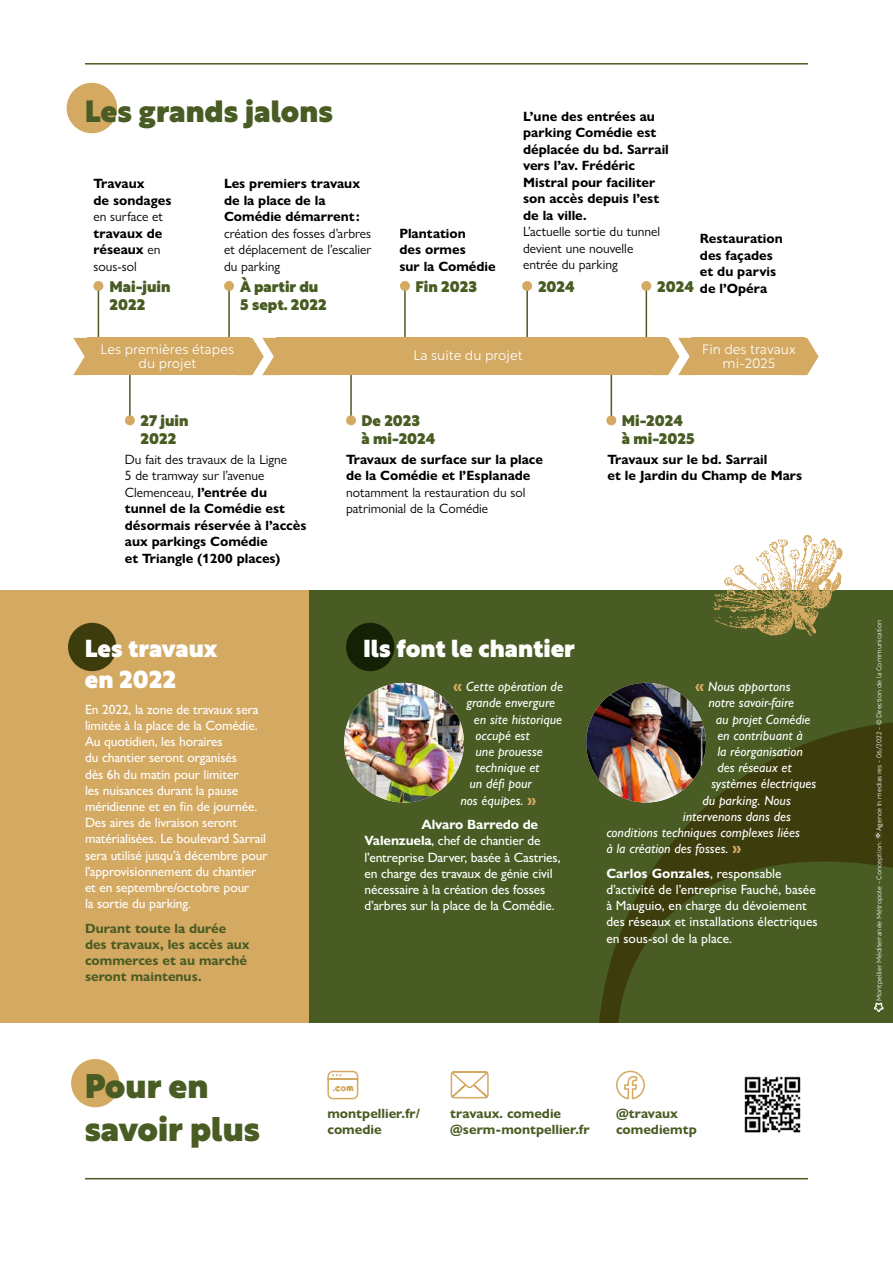
<style>
.page{position:relative;width:893px;height:1263px;background:#fff}
.page>*{position:absolute;margin:0;border:0;box-sizing:border-box;transform-origin:0 0}
.t1{font:900 33.45px/42.5px "Rustica";color:#495c23}
.t2{font:900 30px "Rustica";color:#495c23}
.t3{font:900 24px/30.6px "Rustica";color:#fff}
.t4{font:900 15px/18px "Rustica";color:#495c23}
.t5{font:500 13.5px/16.2px "Gill Sans Nova";letter-spacing:-.01em;color:#fff}
.t6{font:700 13.5px/16.5px "Gill Sans Nova";color:#000}
.t7{font:italic 500 13.5px "Gill Sans Nova";color:#fff}
.t8{font:13.5px/16.5px "Gill Sans Nova";color:#000}
.t9{font:700 13.5px/16.2px "Gill Sans Nova";color:#495c23}
.t10{font:300 13.5px/13.5px "Rustica";color:#fff;text-align:center}
.t11{font:300 6.75px "Rustica";color:#fff}
.s1{font-weight:400}
.s2{font-weight:800;font-style:normal;color:#d4a962}
.s3{font-weight:700}
</style>
<div class="page">
<div style="left:0;top:590px;width:309px;height:432px;background:#d4a962"></div>
<div style="left:309px;top:590px;width:584px;height:433px;background:#495c23"></div>
<svg style="left:597px;top:721px;width:296px;height:302px"></svg>
<hr style="left:85px;top:1178px;width:723px;height:1px;background:#495c23">
<hr style="left:129px;top:362px;width:2px;height:59px;background:#495c23">
<hr style="left:350px;top:362px;width:2px;height:59px;background:#495c23">
<hr style="left:611px;top:362px;width:1px;height:59px;background:#495c23">
<div style="left:125px;top:415px;width:10px;height:10px;background:#d4a962;border-radius:50%"></div>
<div style="left:346px;top:415px;width:10px;height:10px;background:#d4a962;border-radius:50%"></div>
<div style="left:606px;top:415px;width:10px;height:10px;background:#d4a962;border-radius:50%"></div>
<hr style="left:228px;top:285px;width:2px;height:59px;background:#495c23">
<hr style="left:98px;top:285px;width:1px;height:59px;background:#495c23">
<hr style="left:404px;top:285px;width:2px;height:59px;background:#495c23">
<hr style="left:526px;top:285px;width:2px;height:59px;background:#495c23">
<hr style="left:646px;top:285px;width:1px;height:59px;background:#495c23">
<div style="left:224px;top:281px;width:10px;height:10px;background:#d4a962;border-radius:50%"></div>
<div style="left:93px;top:281px;width:10px;height:10px;background:#d4a962;border-radius:50%"></div>
<div style="left:400px;top:281px;width:10px;height:10px;background:#d4a962;border-radius:50%"></div>
<div style="left:522px;top:281px;width:10px;height:10px;background:#d4a962;border-radius:50%"></div>
<div style="left:641px;top:281px;width:10px;height:10px;background:#d4a962;border-radius:50%"></div>
<div style="left:67px;top:83px;width:50px;height:50px;background:#d4a962;border-radius:50%"></div>
<svg style="left:73px;top:338px;width:14px;height:37px"></svg>
<svg style="left:250px;top:338px;width:26px;height:37px"></svg>
<svg style="left:666px;top:338px;width:26px;height:37px"></svg>
<svg style="left:805px;top:338px;width:14px;height:37px"></svg>
<div style="left:87px;top:338px;width:163px;height:37px;background:#d4a962"></div>
<div style="left:692px;top:338px;width:113px;height:37px;background:#d4a962"></div>
<div style="left:276px;top:338px;width:390px;height:37px;background:#d4a962"></div>
<img style="left:712px;top:535px;width:131px;height:102px">
<div style="left:68px;top:623px;width:48px;height:48px;background:#3c3c0d;border-radius:50%"></div>
<svg style="left:874px;top:1003px;width:10px;height:9px"></svg>
<svg style="left:874px;top:832px;width:7px;height:7px"></svg>
<img style="left:586px;top:683px;width:120px;height:119px;border-radius:60px">
<img style="left:344px;top:683px;width:120px;height:119px;border-radius:60px">
<div style="left:71px;top:1059px;width:48px;height:48px;background:#d4a962;border-radius:50%"></div>
<svg style="left:327px;top:1070px;width:32px;height:30px"></svg>
<svg style="left:450px;top:1071px;width:39px;height:28px"></svg>
<svg style="left:616px;top:1070px;width:29px;height:30px"></svg>
<hr style="left:85px;top:63px;width:723px;height:2px;background:#495c23">
<div style="left:346px;top:623px;width:48px;height:48px;background:#142104;border-radius:50%"></div>
<img style="left:744px;top:1076px;width:57px;height:57px">
<h2 class="t2" style="left:85px;top:85px;width:250px">Les grands jalons</h2>
<p class="t6" style="left:523px;top:108px;width:147px">L’une des entrées au parking Comédie est déplacée du bd. Sarrail vers l’av. Frédéric<br>Mistral pour faciliter son accès depuis l’est de la ville.</p>
<p class="t8" style="left:523px;top:223px;width:139px">L’actuelle sortie du tunnel devient une nouvelle entrée du parking</p>
<p class="t6" style="left:700px;top:230px;width:84px">Restauration des façades et du parvis</p>
<p class="t6" style="left:224px;top:175px;width:138px">Les premiers travaux de la place de la<br>Comédie démarrent :</p>
<p class="t8" style="left:224px;top:225px;width:149px;text-align:justify">création des fosses d’arbres et déplacement de l’escalier du parking</p>
<p class="t6" style="left:399px;top:225px;width:98px">Plantation<br>des ormes<br>sur la Comédie</p>
<p class="t6" style="left:94px;top:176px;width:79px">Travaux<br>de sondages</p>
<p class="t8" style="left:94px;top:208px;width:71px">en surface et</p>
<p class="t6" style="left:94px;top:225px;width:70px">travaux de réseaux <span class="s1">en sous-sol</span></p>
<p class="t4" style="left:240px;top:276px;width:88px">À partir du<br>5 sept. 2022</p>
<p class="t4" style="left:416px;top:276px;width:63px">Fin 2023</p>
<p class="t4" style="left:538px;top:276px;width:38px">2024</p>
<p class="t4" style="left:657px;top:276px;width:38px">2024</p>
<p class="t10" style="left:413px;top:347px;width:111px">La suite du projet</p>
<p class="t4" style="left:110px;top:276px;width:62px">Mai-juin</p>
<p class="t6" style="left:700px;top:280px;width:69px">de l’Opéra</p>
<p class="t4" style="left:110px;top:294px;width:37px">2022</p>
<p class="t10" style="left:101px;top:341px;width:135px">Les premières étapes du projet</p>
<p class="t10" style="left:702px;top:341px;width:95px">Fin des travaux mi-2025</p>
<p class="t4" style="left:140px;top:410px;width:50px">27 juin<br>2022</p>
<p class="t4" style="left:362px;top:410px;width:75px">De 2023<br>à mi-2024</p>
<p class="t4" style="left:622px;top:410px;width:74px">Mi-2024 à mi-2025</p>
<p class="t6" style="left:125px;top:451px;width:183px"><span class="s1">Du fait des travaux de la Ligne<br>5 de tramway sur l’avenue<br>Clemenceau,</span> l’entrée du tunnel de la Comédie est désormais réservée à l’accès aux parkings Comédie<br>et Triangle (1200 places)</p>
<p class="t6" style="left:346px;top:451px;width:198px">Travaux de surface sur la place de la Comédie et l’Esplanade</p>
<p class="t8" style="left:346px;top:484px;width:181px">notamment la restauration du sol patrimonial de la Comédie</p>
<h3 class="t3" style="left:85px;top:632px;width:134px">Les travaux en 2022</h3>
<p class="t5" style="left:85px;top:701px;width:184px">En 2022, la zone de travaux sera limitée à la place de la Comédie.<br>Au quotidien, les horaires<br>du chantier seront organisés<br>dès 6h du matin pour limiter<br>les nuisances durant la pause méridienne et en fin de journée.<br>Des aires de livraison seront matérialisées. Le boulevard Sarrail sera utilisé jusqu’à décembre pour l’approvisionnement du chantier et en septembre/octobre pour<br>la sortie du parking.</p>
<p class="t9" style="left:85px;top:920px;width:166px">Durant toute la durée des travaux, les accès aux commerces et au marché seront maintenus.</p>
<h3 class="t3" style="left:363px;top:632px;width:214px">Ils font le chantier</h3>
<p class="t7" style="left:453px;top:678px;width:112px"><span class="s2">«</span> Cette opération de</p>
<p class="t7" style="left:466px;top:694px;width:90px">grande envergure</p>
<p class="t7" style="left:474px;top:711px;width:90px">en site historique</p>
<p class="t7" style="left:475px;top:727px;width:56px">occupé est</p>
<p class="t7" style="left:475px;top:743px;width:69px">une prouesse</p>
<p class="t7" style="left:475px;top:759px;width:66px">technique et</p>
<p class="t7" style="left:469px;top:775px;width:64px">un défi pour</p>
<p class="t7" style="left:460px;top:792px;width:78px">nos équipes. <span class="s2">»</span></p>
<p class="t5" style="left:364px;top:816px;width:198px;text-indent:57px"><span class="s3">Alvaro Barredo de<br>Valenzuela</span>, chef de chantier de l’entreprise Darver, basée à Castries, en charge des travaux de génie civil nécessaire à la création des fosses d’arbres sur la place de la Comédie.</p>
<p class="t6" style="left:608px;top:451px;width:196px">Travaux sur le bd. Sarrail<br>et le Jardin du Champ de Mars</p>
<p class="t7" style="left:695px;top:678px;width:97px"><span class="s2">«</span> Nous apportons</p>
<p class="t7" style="left:708px;top:694px;width:87px">notre savoir-faire</p>
<p class="t7" style="left:716px;top:711px;width:96px">au projet Comédie</p>
<p class="t7" style="left:717px;top:727px;width:87px">en contribuant à</p>
<p class="t7" style="left:717px;top:743px;width:87px">la réorganisation</p>
<p class="t7" style="left:717px;top:759px;width:76px">des réseaux et</p>
<p class="t7" style="left:711px;top:775px;width:107px">systèmes électriques</p>
<p class="t7" style="left:702px;top:792px;width:90px">du parking. Nous</p>
<p class="t7" style="left:683px;top:808px;width:110px">intervenons dans des</p>
<p class="t7" style="left:606px;top:824px;width:195px">conditions techniques complexes liées</p>
<p class="t7" style="left:606px;top:840px;width:137px">à la création des fosses. <span class="s2">»</span></p>
<p class="t5" style="left:606px;top:865px;width:213px"><span class="s3">Carlos Gonzales</span>, responsable d’activité de l’entreprise Fauché, basée à Mauguio, en charge du dévoiement des réseaux et installations électriques en sous-sol de la place.</p>
<h1 class="t1" style="left:85px;top:1063px;width:177px">Pour en savoir plus</h1>
<p class="t9" style="left:327px;top:1105px;width:94px">montpellier.fr/ comedie</p>
<p class="t9" style="left:616px;top:1105px;width:82px">@travaux comediemtp</p>
<p class="t9" style="left:450px;top:1105px;width:141px">travaux. comedie @serm-montpellier.fr</p>
<p class="t11" style="left:873px;top:831px;width:213px;rotate:-90deg">Agence In medias res - 06/2022 - ©Direction de la Communication</p>
<p class="t11" style="left:873px;top:1001px;width:162px;rotate:-90deg">Montpellier Méditerranée Métropole - Conception:</p>
</div>
